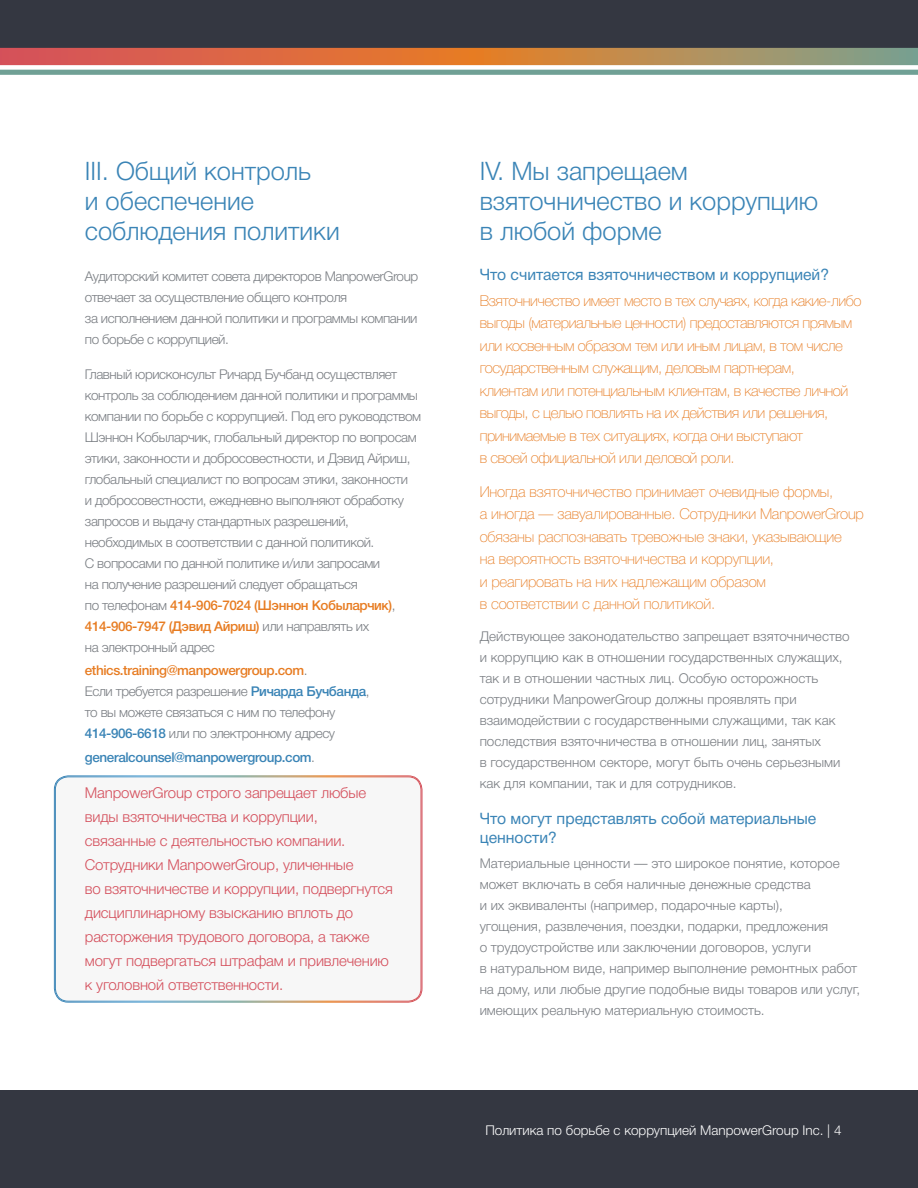
<style>
.page{position:relative;width:918px;height:1188px;background:#343741}
.page>*{position:absolute;margin:0;border:0;box-sizing:border-box;transform-origin:0 0}
.t1{font:300 25.5px/30px "Helvetica Neue Cyr";color:#3a84b6}
.t2{font:15.75px/19.5px "Helvetica Neue Cyr";color:#3a84b6}
.t3{font:100 15px/22.5px "Helvetica Neue Cyr";letter-spacing:-.03em;color:#e77c22}
.t4{font:300 15px/24px "Helvetica Neue Cyr";letter-spacing:-.01em;color:#d44e5b}
.t5{font:100 15px/22.5px "Helvetica Neue Cyr";letter-spacing:-.01em;color:#e77c22}
.t6{font:300 13.5px/21px "Helvetica Neue Cyr";letter-spacing:-.03em;color:#797d82}
.t7{font:300 13.5px/21px "Helvetica Neue Cyr";color:#797d82}
.t8{font:300 13.5px "Helvetica Neue Cyr";color:#fff}
.t9{font:500 13.5px "Helvetica Neue Cyr";letter-spacing:-.03em;color:#3a84b6}
.s1{font-weight:500;color:#e77c22}
.s2{font-weight:500;color:#3a84b6}
.s3{font-weight:300;color:#797d82}
</style>
<div class="page">
<div style="left:0;top:54px;width:918px;height:1036px;background:#fff"></div>
<svg style="left:0;top:48px;width:918px;height:17px;background:#c77a4f"></svg>
<svg style="left:0;top:70px;width:918px;height:5px;background:#75a398"></svg>
<div style="left:55px;top:776px;width:367px;height:226px;background:#f7f7f7;border-radius:14px"></div>
<div style="left:54px;top:775px;width:368px;height:228px;border:1px solid #fff;border-radius:14px"></div>
<div style="left:55px;top:777px;width:366px;height:224px;border:1px solid #fff;border-radius:13px"></div>
<h1 class="t1" style="left:85px;top:156px;width:256px">III. Общий контроль<br>и обеспечение соблюдения политики</h1>
<p class="t6" style="left:85px;top:266px;width:335px">Аудиторский комитет совета директоров ManpowerGroup отвечает за осуществление общего контроля<br>за исполнением данной политики и программы компании по борьбе с коррупцией.</p>
<p class="t6" style="left:85px;top:364px;width:338px">Главный юрисконсульт Ричард Бучбанд осуществляет контроль за соблюдением данной политики и программы компании по борьбе с коррупцией. Под его руководством Шэннон Кобыларчик, глобальный директор по вопросам этики, законности и добросовестности, и Дэвид Айриш, глобальный специалист по вопросам этики, законности<br>и добросовестности, ежедневно выполняют обработку запросов и выдачу стандартных разрешений, необходимых в соответствии с данной политикой.<br>С вопросами по данной политике и/или запросами<br>на получение разрешений следует обращаться<br>по телефонам <span class="s1">414-906-7024 (Шэннон Кобыларчик)</span>, <span class="s1">414-906-7947 (Дэвид Айриш)</span> или направлять их<br>на электронный адрес</p>
<p class="t6" style="left:85px;top:660px;width:286px"><span class="s1">ethics.training@manpowergroup.com</span>.<br>Если требуется разрешение <span class="s2">Ричарда Бучбанда</span>, то вы можете связаться с ним по телефону <span class="s2">414-906-6618</span> или по электронному адресу</p>
<p class="t9" style="left:85px;top:749px;width:232px">generalcounsel@manpowergroup.com<span class="s3">.</span></p>
<p class="t4" style="left:85px;top:781px;width:309px">ManpowerGroup строго запрещает любые виды взяточничества и коррупции, связанные с деятельностью компании.<br>Сотрудники ManpowerGroup, уличенные<br>во взяточничестве и коррупции, подвергнутся дисциплинарному взысканию вплоть до расторжения трудового договора, а также могут подвергаться штрафам и привлечению к уголовной ответственности.</p>
<h1 class="t1" style="left:480px;top:156px;width:340px">IV. Мы запрещаем взяточничество и коррупцию в любой форме</h1>
<p class="t2" style="left:480px;top:265px;width:351px">Что считается взяточничеством и коррупцией?</p>
<p class="t3" style="left:480px;top:290px;width:383px">Взяточничество имеет место в тех случаях, когда какие‑либо выгоды (материальные ценности) предоставляются прямым или косвенным образом тем или иным лицам, в том числе государственным служащим, деловым партнерам,<br>клиентам или потенциальным клиентам, в качестве личной выгоды, с целью повлиять на их действия или решения, принимаемые в тех ситуациях, когда они выступают<br>в своей официальной или деловой роли.</p>
<p class="t5" style="left:480px;top:480px;width:386px">Иногда взяточничество принимает очевидные формы,<br>а иногда — завуалированные. Сотрудники ManpowerGroup обязаны распознавать тревожные знаки, указывающие<br>на вероятность взяточничества и коррупции,<br>и реагировать на них надлежащим образом<br>в соответствии с данной политикой.</p>
<p class="t7" style="left:480px;top:626px;width:371px">Действующее законодательство запрещает взяточничество и коррупцию как в отношении государственных служащих, так и в отношении частных лиц. Особую осторожность сотрудники ManpowerGroup должны проявлять при взаимодействии с государственными служащими, так как последствия взяточничества в отношении лиц, занятых<br>в государственном секторе, могут быть очень серьезными как для компании, так и для сотрудников.</p>
<p class="t2" style="left:480px;top:809px;width:338px">Что могут представлять собой материальные ценности?</p>
<p class="t7" style="left:480px;top:853px;width:382px">Материальные ценности — это широкое понятие, которое может включать в себя наличные денежные средства<br>и их эквиваленты (например, подарочные карты),<br>угощения, развлечения, поездки, подарки, предложения<br>о трудоустройстве или заключении договоров, услуги<br>в натуральном виде, например выполнение ремонтных работ на дому, или любые другие подобные виды товаров или услуг, имеющих реальную материальную стоимость.</p>
<p class="t8" style="left:485px;top:1123px;width:358px">Политика по борьбе с коррупцией ManpowerGroup Inc. | 4</p>
</div>
